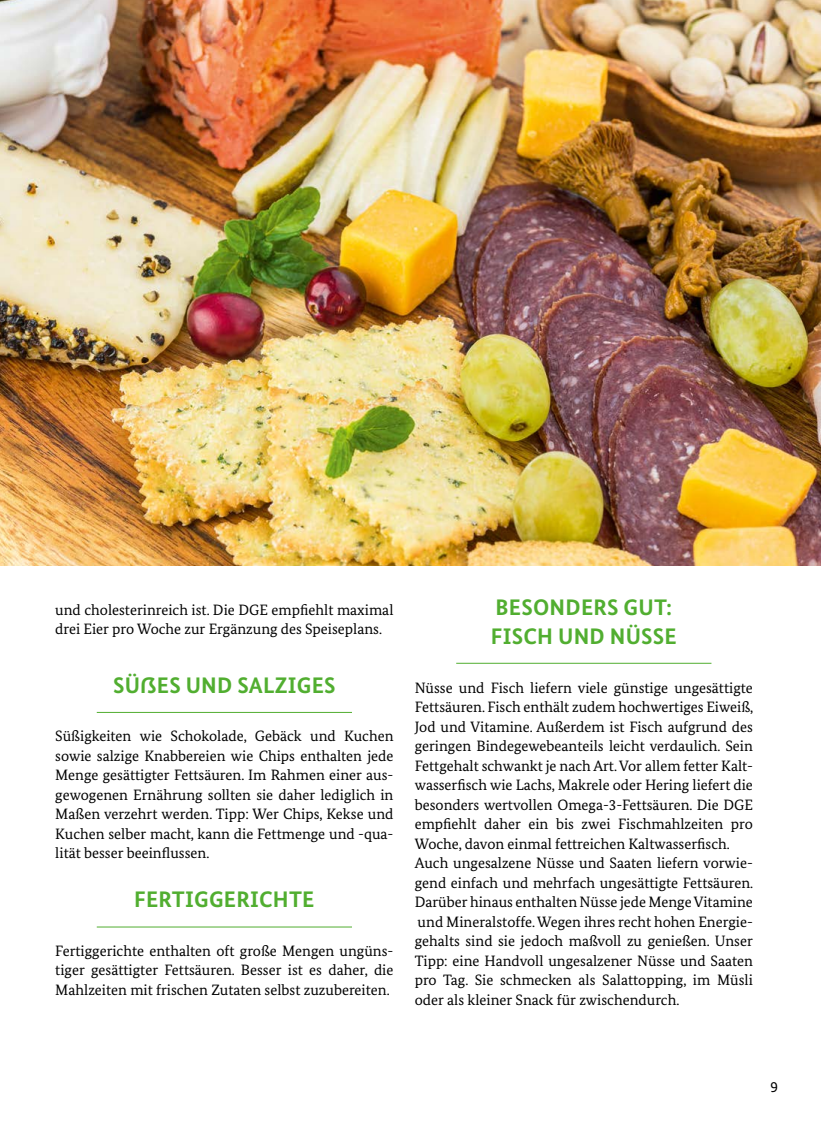
<style>
.page{position:relative;width:821px;height:1123px;background:#fff}
.page>*{position:absolute;margin:0;border:0;box-sizing:border-box;transform-origin:0 0}
.t1{font:700 22.5px/29.2px "Bundes Sans";letter-spacing:.01em;color:#51ae30}
.t2{font:15px/19.5px "Bundes Serif";color:#000;text-align:justify}
.t3{font:15px "Bundes Sans";color:#000}
</style>
<div class="page">
<hr style="left:97px;top:712px;width:255px;height:1px;background:#51ae30">
<hr style="left:97px;top:926px;width:255px;height:1px;background:#51ae30">
<hr style="left:456px;top:663px;width:255px;height:1px;background:#51ae30">
<img style="left:0;top:0;width:821px;height:566px">
<p class="t2" style="left:55px;top:599px;width:340px">und cholesterinreich ist. Die DGE empfiehlt maximal drei Eier pro Woche zur Ergänzung des Speiseplans.</p>
<h2 class="t1" style="left:113px;top:670px;width:224px">SÜẞES UND SALZIGES</h2>
<p class="t2" style="left:55px;top:726px;width:340px">Süßigkeiten wie Schokolade, Gebäck und Kuchen sowie salzige Knabbereien wie Chips enthalten jede Menge gesättigter Fettsäuren. Im Rahmen einer aus&shy;gewogenen Ernährung sollten sie daher lediglich in Maßen verzehrt werden. Tipp: Wer Chips, Kekse und Kuchen selber macht, kann die Fettmenge und -qua&shy;lität besser beeinflussen.</p>
<h2 class="t1" style="left:134px;top:884px;width:182px">FERTIGGERICHTE</h2>
<p class="t2" style="left:55px;top:940px;width:340px">Fertiggerichte enthalten oft große Mengen ungüns&shy;tiger gesättigter Fettsäuren. Besser ist es daher, die Mahlzeiten mit frischen Zutaten selbst zuzubereiten.</p>
<h2 class="t1" style="left:491px;top:592px;width:187px">BESONDERS GUT:<br>FISCH UND NÜSSE</h2>
<p class="t2" style="left:415px;top:677px;width:340px">Nüsse und Fisch liefern viele günstige ungesättigte Fettsäuren. Fisch enthält zudem hochwertiges Eiweiß, Jod und Vitamine. Außerdem ist Fisch aufgrund des geringen Bindegewebeanteils leicht verdaulich. Sein Fettgehalt schwankt je nach Art. Vor allem fetter Kalt&shy;wasserfisch wie Lachs, Makrele oder Hering liefert die besonders wertvollen Omega-3-Fettsäuren. Die DGE empfiehlt daher ein bis zwei Fischmahlzeiten pro Woche, davon einmal fettreichen Kaltwasserfisch.</p>
<p class="t2" style="left:415px;top:853px;width:340px">Auch ungesalzene Nüsse und Saaten liefern vorwie&shy;gend einfach und mehrfach ungesättigte Fettsäuren.<br>Darüber hinaus enthalten Nüsse jede Menge Vitamine und Mineralstoffe. Wegen ihres recht hohen Energie&shy;gehalts sind sie jedoch maßvoll zu genießen. Unser Tipp: eine Handvoll ungesalzener Nüsse und Saaten pro Tag. Sie schmecken als Salattopping, im Müsli oder als kleiner Snack für zwischendurch.</p>
<p class="t3" style="left:770px;top:1078px;width:9px">9</p>
</div>
